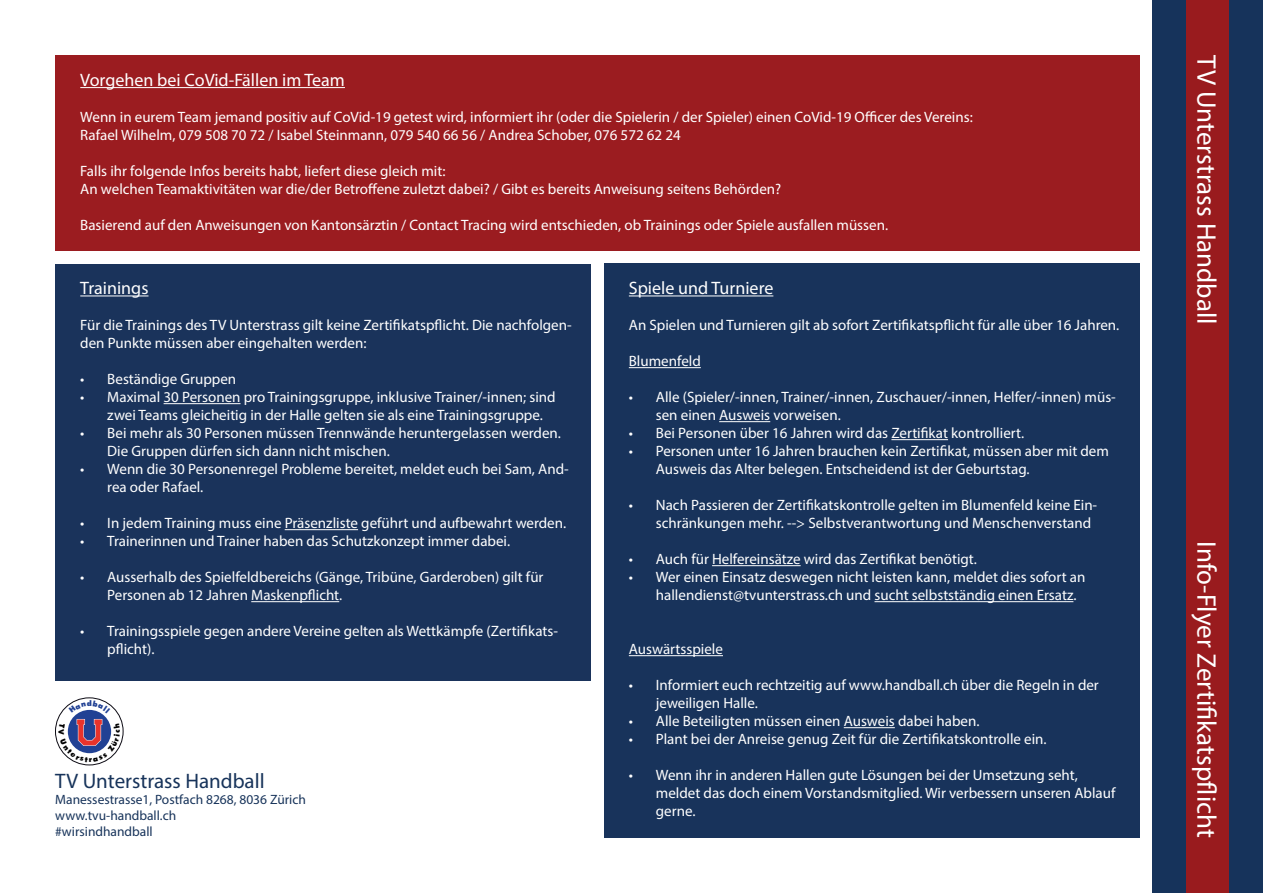
<style>
.page{position:relative;width:1263px;height:893px;background:#fff}
.page>*{position:absolute;margin:0;border:0;box-sizing:border-box;transform-origin:0 0}
.t1{font:27px "Myriad Pro";color:#fff}
.t2{font:21px "Myriad Pro";color:#17335a}
.t3{font:18px "Myriad Pro";color:#fff}
.t4{font:15px/18px "Myriad Pro";color:#fff}
.t5{font:13.5px/16.2px "Myriad Pro";color:#17335a}
</style>
<div class="page">
<div style="left:1152px;top:0;width:111px;height:893px;background:#16335b"></div>
<div style="left:1186px;top:0;width:43px;height:893px;background:#991b1e"></div>
<div style="left:55px;top:264px;width:536px;height:416px;background:#1a335b"></div>
<hr style="left:80px;top:295px;width:68px;height:1px;background:#fff">
<hr style="left:164px;top:403px;width:77px;height:1px;background:#fff">
<hr style="left:285px;top:529px;width:73px;height:1px;background:#fff">
<hr style="left:251px;top:601px;width:88px;height:1px;background:#fff">
<svg style="left:55px;top:698px;width:68px;height:67px"></svg>
<div style="left:55px;top:698px;width:68px;height:67px;border:1px solid #0d0b14;border-radius:50%"></div>
<div style="left:68px;top:710px;width:43px;height:43px;background:#214194;border-radius:50%"></div>
<div style="left:55px;top:55px;width:1085px;height:196px;background:#9b1c20"></div>
<hr style="left:80px;top:87px;width:265px;height:1px;background:#fff">
<div style="left:604px;top:264px;width:536px;height:574px;background:#18335b"></div>
<hr style="left:629px;top:295px;width:144px;height:1px;background:#fff">
<hr style="left:629px;top:367px;width:72px;height:1px;background:#fff">
<hr style="left:719px;top:421px;width:51px;height:1px;background:#fff">
<hr style="left:891px;top:439px;width:57px;height:1px;background:#fff">
<hr style="left:712px;top:565px;width:89px;height:1px;background:#fff">
<hr style="left:874px;top:601px;width:199px;height:1px;background:#fff">
<hr style="left:629px;top:655px;width:94px;height:1px;background:#fff">
<hr style="left:844px;top:727px;width:51px;height:1px;background:#fff">
<svg style="left:69px;top:700px;width:41px;height:13px"></svg>
<svg style="left:59px;top:719px;width:61px;height:43px"></svg>
<p class="t3" style="left:80px;top:69px;width:266px">Vorgehen bei CoVid-Fällen im Team</p>
<p class="t4" style="left:80px;top:108px;width:894px">Wenn in eurem Team jemand positiv auf CoVid-19 getest wird, informiert ihr (oder die Spielerin / der Spieler) einen CoVid-19 Officer des Vereins:<br>Rafael Wilhelm, 079 508 70 72 / Isabel Steinmann, 079 540 66 56 / Andrea Schober, 076 572 62 24</p>
<p class="t4" style="left:80px;top:162px;width:702px">Falls ihr folgende Infos bereits habt, liefert diese gleich mit:<br>An welchen Teamaktivitäten war die/der Betroffene zuletzt dabei? / Gibt es bereits Anweisung seitens Behörden?</p>
<p class="t4" style="left:80px;top:216px;width:809px">Basierend auf den Anweisungen von Kantonsärztin / Contact Tracing wird entschieden, ob Trainings oder Spiele ausfallen müssen.</p>
<p class="t3" style="left:80px;top:277px;width:70px">Trainings</p>
<p class="t4" style="left:80px;top:316px;width:493px">Für die Trainings des TV Unterstrass gilt keine Zertifikatspflicht. Die nachfolgen&shy;den Punkte müssen aber eingehalten werden:</p>
<p class="t4" style="left:80px;top:370px;width:157px">• Beständige Gruppen</p>
<p class="t4" style="left:107px;top:388px;width:450px;text-indent:-27px">• Maximal 30 Personen pro Trainingsgruppe, inklusive Trainer/-innen; sind zwei Teams gleicheitig in der Halle gelten sie als eine Trainingsgruppe.</p>
<p class="t4" style="left:107px;top:424px;width:455px;text-indent:-27px">• Bei mehr als 30 Personen müssen Trennwände heruntergelassen werden.<br>Die Gruppen dürfen sich dann nicht mischen.</p>
<p class="t4" style="left:107px;top:460px;width:463px;text-indent:-27px">• Wenn die 30 Personenregel Probleme bereitet, meldet euch bei Sam, And&shy;rea oder Rafael.</p>
<p class="t4" style="left:80px;top:514px;width:487px">• In jedem Training muss eine Präsenzliste geführt und aufbewahrt werden.</p>
<p class="t4" style="left:80px;top:532px;width:431px">• Trainerinnen und Trainer haben das Schutzkonzept immer dabei.</p>
<p class="t4" style="left:107px;top:568px;width:438px;text-indent:-27px">• Ausserhalb des Spielfeldbereichs (Gänge, Tribüne, Garderoben) gilt für<br>Personen ab 12 Jahren Maskenpflicht.</p>
<p class="t4" style="left:107px;top:622px;width:452px;text-indent:-27px">• Trainingsspiele gegen andere Vereine gelten als Wettkämpfe (Zertifikats&shy;pflicht).</p>
<h2 class="t2" style="left:55px;top:767px;width:211px">TV Unterstrass Handball</h2>
<p class="t5" style="left:55px;top:791px;width:252px">Manessestrasse1, Postfach 8268, 8036 Zürich www.tvu-handball.ch<br>#wirsindhandball</p>
<p class="t3" style="left:629px;top:277px;width:146px">Spiele und Turniere</p>
<p class="t4" style="left:629px;top:316px;width:492px">An Spielen und Turnieren gilt ab sofort Zertifikatspflicht für alle über 16 Jahren.</p>
<p class="t4" style="left:629px;top:352px;width:73px">Blumenfeld</p>
<p class="t4" style="left:656px;top:388px;width:461px;text-indent:-27px">• Alle (Spieler/-innen, Trainer/-innen, Zuschauer/-innen, Helfer/-innen) müs&shy;sen einen Ausweis vorweisen.</p>
<p class="t4" style="left:629px;top:424px;width:397px">• Bei Personen über 16 Jahren wird das Zertifikat kontrolliert.</p>
<p class="t4" style="left:656px;top:442px;width:455px;text-indent:-27px">• Personen unter 16 Jahren brauchen kein Zertifikat, müssen aber mit dem<br>Ausweis das Alter belegen. Entscheidend ist der Geburtstag.</p>
<p class="t4" style="left:656px;top:496px;width:443px;text-indent:-27px">• Nach Passieren der Zertifikatskontrolle gelten im Blumenfeld keine Ein&shy;schränkungen mehr. --&gt; Selbstverantwortung und Menschenverstand</p>
<p class="t4" style="left:629px;top:550px;width:350px">• Auch für Helfereinsätze wird das Zertifikat benötigt.</p>
<p class="t4" style="left:656px;top:568px;width:431px;text-indent:-27px">• Wer einen Einsatz deswegen nicht leisten kann, meldet dies sofort an hallendienst@tvunterstrass.ch und sucht selbstständig einen Ersatz.</p>
<p class="t4" style="left:629px;top:640px;width:96px">Auswärtsspiele</p>
<p class="t4" style="left:656px;top:676px;width:444px;text-indent:-27px">• Informiert euch rechtzeitig auf www.handball.ch über die Regeln in der jeweiligen Halle.</p>
<p class="t4" style="left:629px;top:712px;width:352px">• Alle Beteiligten müssen einen Ausweis dabei haben.</p>
<p class="t4" style="left:629px;top:730px;width:419px">• Plant bei der Anreise genug Zeit für die Zertifikatskontrolle ein.</p>
<p class="t4" style="left:656px;top:766px;width:461px;text-indent:-27px">• Wenn ihr in anderen Hallen gute Lösungen bei der Umsetzung seht, meldet das doch einem Vorstandsmitglied. Wir verbessern unseren Ablauf gerne.</p>
<h1 class="t1" style="left:1223px;top:55px;width:271px;rotate:90deg">TV Unterstrass Handball</h1>
<h1 class="t1" style="left:1223px;top:541px;width:298px;rotate:90deg">Info-Flyer Zertifikatspflicht</h1>
</div>
